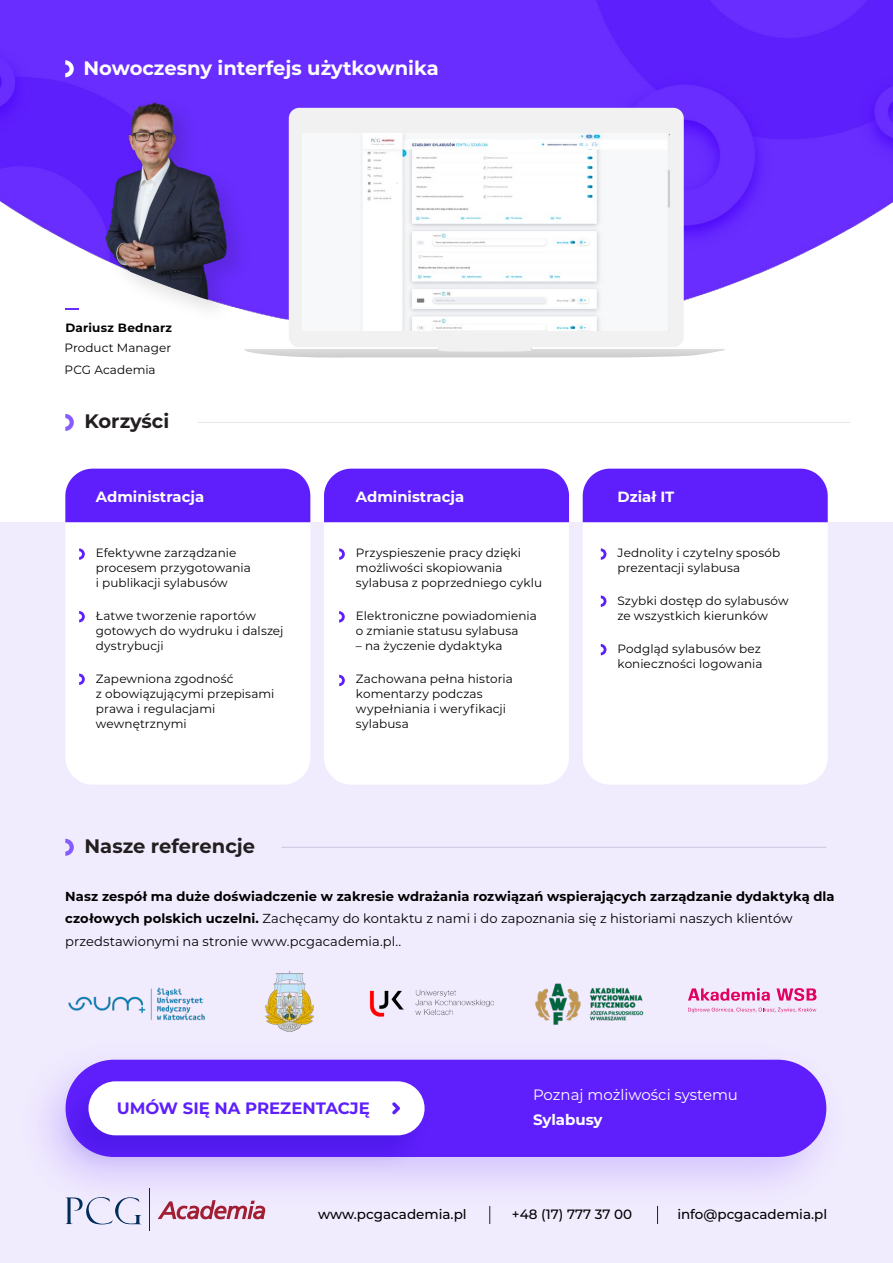
<style>
.page{position:relative;width:893px;height:1263px;background:#fff}
.page>*{position:absolute;margin:0;border:0;box-sizing:border-box;transform-origin:0 0}
.t1{font:700 19.5px "Montserrat";color:#fff}
.t2{font:700 19.5px "Montserrat";color:#231f20}
.t3{font:700 16.5px "Montserrat";color:#5e1ffc}
.t4{font:15px "Montserrat";color:#fff}
.t5{font:700 15px "Montserrat";color:#fff}
.t6{font:700 14.85px "Montserrat";color:#fff}
.t7{font:500 13.5px "Montserrat";color:#000}
.t8{font:700 13.05px/22.5px "Montserrat";letter-spacing:.005em;color:#000}
.t9{font:12px/15px "Montserrat";letter-spacing:.005em;color:#000}
.t10{font:700 12px "Montserrat";letter-spacing:.025em;color:#000}
.s1{font-weight:400}
</style>
<div class="page">
<img style="left:0;top:0;width:893px;height:301px">
<div style="left:0;top:522px;width:893px;height:741px;background:#f1ebfe"></div>
<img style="left:369px;top:989px;width:125px;height:28px">
<hr style="left:150px;top:1189px;width:1px;height:42px;background:#012d59">
<img style="left:44px;top:1059px;width:783px;height:166px">
<div style="left:66px;top:1060px;width:760px;height:97px;background:#5e1ffc;border-radius:48px"></div>
<img style="left:50px;top:1072px;width:388px;height:106px">
<div style="left:88px;top:1081px;width:337px;height:54px;background:#fff;border-radius:27px"></div>
<svg style="left:392px;top:1102px;width:8px;height:12px"></svg>
<svg style="left:65px;top:414px;width:9px;height:17px"></svg>
<svg style="left:65px;top:839px;width:9px;height:17px"></svg>
<div style="left:65px;top:522px;width:245px;height:262px;background:#fff"></div>
<div style="left:65px;top:469px;width:245px;height:53px;background:#5e1ffc"></div>
<svg style="left:79px;top:548px;width:6px;height:12px"></svg>
<div style="left:583px;top:522px;width:245px;height:262px;background:#fff"></div>
<div style="left:583px;top:469px;width:245px;height:53px;background:#5e1ffc"></div>
<svg style="left:601px;top:548px;width:5px;height:12px"></svg>
<svg style="left:601px;top:595px;width:5px;height:12px"></svg>
<svg style="left:601px;top:644px;width:5px;height:11px"></svg>
<svg style="left:489px;top:1206px;width:1px;height:18px"></svg>
<svg style="left:657px;top:1206px;width:1px;height:18px"></svg>
<hr style="left:198px;top:422px;width:652px;height:1px;background:#e4e5e6">
<hr style="left:282px;top:847px;width:544px;height:1px;background:#cbc6e0">
<div style="left:324px;top:522px;width:245px;height:262px;background:#fff"></div>
<div style="left:324px;top:469px;width:245px;height:53px;background:#5e1ffc"></div>
<svg style="left:339px;top:548px;width:6px;height:12px"></svg>
<svg style="left:339px;top:611px;width:6px;height:11px"></svg>
<svg style="left:339px;top:675px;width:6px;height:11px"></svg>
<svg style="left:79px;top:611px;width:6px;height:11px"></svg>
<svg style="left:79px;top:674px;width:6px;height:11px"></svg>
<div style="left:289px;top:108px;width:395px;height:239px;background:#f1f1f1;border-radius:10px"></div>
<div style="left:323px;top:347px;width:323px;height:7px;background:#f0f0f0;border-radius:3px"></div>
<svg style="left:264px;top:348px;width:461px;height:10px"></svg>
<hr style="left:245px;top:347px;width:193px;height:1px;background:#fdfdfd">
<hr style="left:532px;top:347px;width:193px;height:1px;background:#fdfdfd">
<img style="left:363px;top:134px;width:307px;height:197px">
<img style="left:0;top:28px;width:356px;height:326px">
<img style="left:65px;top:69px;width:179px;height:241px">
<img style="left:535px;top:983px;width:109px;height:42px">
<img style="left:68px;top:987px;width:137px;height:34px">
<img style="left:265px;top:971px;width:49px;height:61px">
<svg style="left:688px;top:988px;width:82px;height:13px"></svg>
<svg style="left:776px;top:988px;width:40px;height:13px"></svg>
<svg style="left:688px;top:1007px;width:128px;height:6px"></svg>
<h1 class="t1" style="left:83px;top:54px;width:357px">Nowoczesny interfejs użytkownika</h1>
<p class="t10" style="left:65px;top:319px;width:108px">Dariusz Bednarz</p>
<p class="t9" style="left:65px;top:336px;width:108px;line-height:22.5px">Product Manager<br>PCG Academia</p>
<h1 class="t2" style="left:85px;top:407px;width:86px">Korzyści</h1>
<p class="t6" style="left:96px;top:486px;width:110px">Administracja</p>
<p class="t9" style="left:96px;top:545px;width:157px">Efektywne zarządzanie procesem przygotowania i publikacji sylabusów</p>
<p class="t9" style="left:96px;top:608px;width:189px">Łatwe tworzenie raportów gotowych do wydruku i dalszej dystrybucji</p>
<p class="t9" style="left:96px;top:671px;width:180px">Zapewniona zgodność<br>z obowiązującymi przepisami prawa i regulacjami wewnętrznymi</p>
<h1 class="t2" style="left:85px;top:832px;width:172px">Nasze referencje</h1>
<p class="t6" style="left:356px;top:486px;width:110px">Administracja</p>
<p class="t9" style="left:356px;top:545px;width:188px">Przyspieszenie pracy dzięki możliwości skopiowania sylabusa z poprzedniego cyklu</p>
<p class="t9" style="left:356px;top:608px;width:182px">Elektroniczne powiadomienia o zmianie statusu sylabusa</p>
<p class="t9" style="left:356px;top:638px;width:148px">– na życzenie dydaktyka</p>
<p class="t9" style="left:356px;top:671px;width:158px">Zachowana pełna historia komentarzy podczas wypełniania i weryfikacji sylabusa</p>
<p class="t6" style="left:618px;top:486px;width:58px">Dział IT</p>
<p class="t9" style="left:618px;top:545px;width:164px">Jednolity i czytelny sposób prezentacji sylabusa</p>
<p class="t9" style="left:618px;top:593px;width:172px">Szybki dostęp do sylabusów ze wszystkich kierunków</p>
<p class="t9" style="left:618px;top:641px;width:146px">Podgląd sylabusów bez konieczności logowania</p>
<p class="t8" style="left:65px;top:884px;width:771px">Nasz zespół ma duże doświadczenie w zakresie wdrażania rozwiązań wspierających zarządzanie dydaktyką dla czołowych polskich uczelni. <span class="s1">Zachęcamy do kontaktu z nami i do zapoznania się z historiami naszych klientów przedstawionymi na stronie www.pcgacademia.pl..</span></p>
<h2 class="t3" style="left:117px;top:1096px;width:255px">UMÓW SIĘ NA PREZENTACJĘ</h2>
<p class="t4" style="left:533px;top:1084px;width:207px">Poznaj możliwości systemu</p>
<p class="t5" style="left:533px;top:1109px;width:71px">Sylabusy</p>
<p class="t7" style="left:318px;top:1204px;width:150px">www.pcgacademia.pl</p>
<p class="t7" style="left:512px;top:1204px;width:122px">+48 (17) 777 37 00</p>
<p class="t7" style="left:677px;top:1205px;width:151px">info@pcgacademia.pl</p>
</div>
